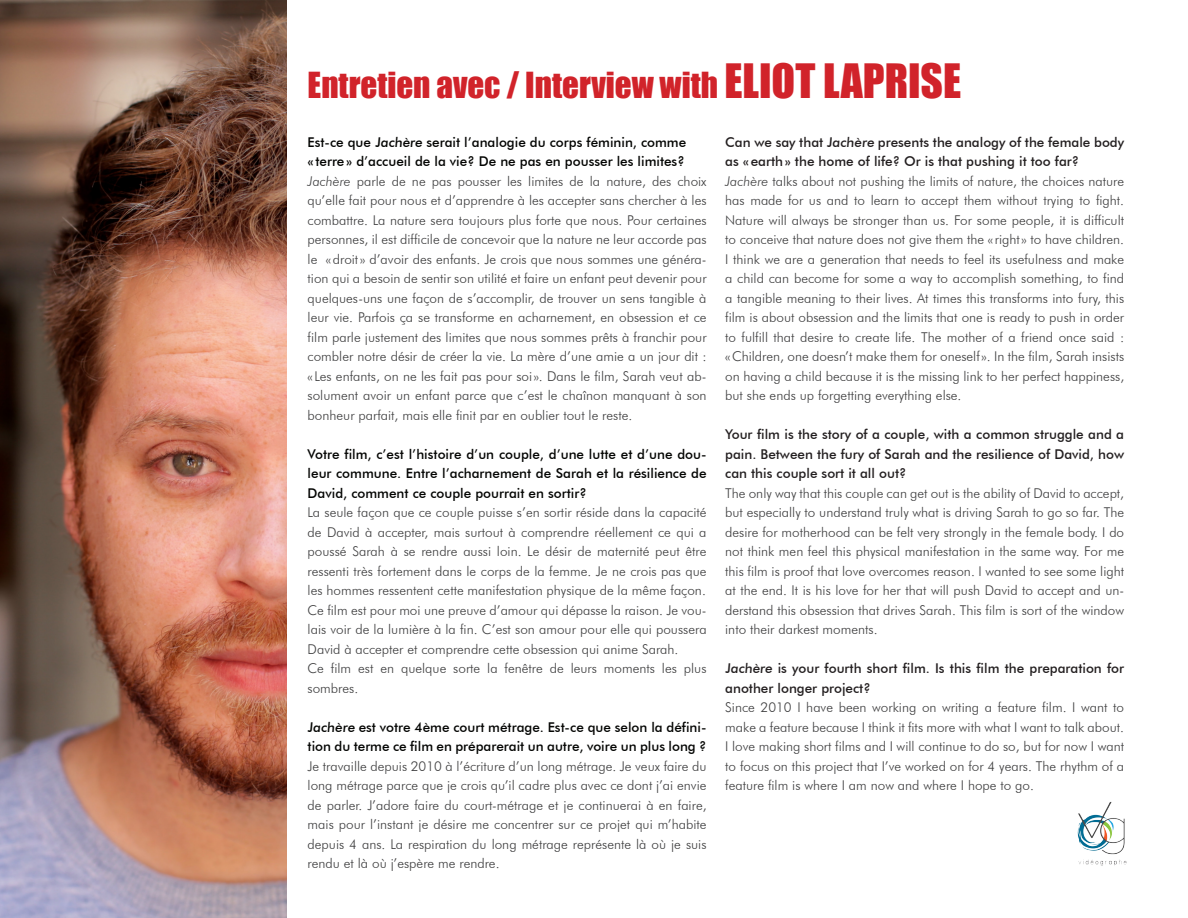
<style>
.page{position:relative;width:1188px;height:918px;background:#fff}
.page>*{position:absolute;margin:0;border:0;box-sizing:border-box;transform-origin:0 0}
.t1{font:33px "Impact";color:#d1232a}
.t2{font:300 13.5px/19.5px "Futura BT";color:#3e3e3f}
.t3{font:500 13.5px/19.5px "Futura BT";color:#040503;text-align:justify}
.t4{font:500 13.5px/19.5px "Futura BT";color:#231f20;text-align:justify}
.s1{font-size:43.5px}
.s2{font-weight:500;color:#040503}
.s3{font-style:italic}
.s4{font-weight:500;color:#231f20}
</style>
<div class="page">
<img style="left:0;top:0;width:286px;height:918px">
<img style="left:1077px;top:802px;width:50px;height:64px">
<h1 class="t1" style="left:308px;top:60px;width:655px">Entretien avec / Interview with <span class="s1">ELIOT LAPRISE</span></h1>
<p class="t2" style="left:308px;top:132px;width:401px"><span class="s2">Est-ce que Jachère serait l’analogie du corps féminin, comme<br>« terre» d’accueil de la vie? De ne pas en pousser les limites?<br></span><span class="s3">Jachère</span> parle de ne pas pousser les limites de la nature, des choix qu’elle fait pour nous et d’apprendre à les accepter sans chercher à les combattre. La nature sera toujours plus forte que nous. Pour certaines personnes, il est difficile de concevoir que la nature ne leur accorde pas le «droit» d’avoir des enfants. Je crois que nous sommes une généra&shy;tion qui a besoin de sentir son utilité et faire un enfant peut devenir pour quelques-uns une façon de s’accomplir, de trouver un sens tangible à leur vie. Parfois ça se transforme en acharnement, en obsession et ce film parle justement des limites que nous sommes prêts à franchir pour combler notre désir de créer la vie. La mère d’une amie a un jour dit : « Les enfants, on ne les fait pas pour soi». Dans le film, Sarah veut ab&shy;solument avoir un enfant parce que c’est le chaînon manquant à son bonheur parfait, mais elle finit par en oublier tout le reste.</p>
<p class="t3" style="left:308px;top:444px;width:400px">Votre film, c’est l’histoire d’un couple, d’une lutte et d’une dou&shy;leur commune. Entre l’acharnement de Sarah et la résilience de David, comment ce couple pourrait en sortir?</p>
<p class="t2" style="left:308px;top:503px;width:401px">La seule façon que ce couple puisse s’en sortir réside dans la capacité de David à accepter, mais surtout à comprendre réellement ce qui a poussé Sarah à se rendre aussi loin. Le désir de maternité peut être ressenti très fortement dans le corps de la femme. Je ne crois pas que les hommes ressentent cette manifestation physique de la même façon.<br>Ce film est pour moi une preuve d’amour qui dépasse la raison. Je vou&shy;lais voir de la lumière à la fin. C’est son amour pour elle qui poussera David à accepter et comprendre cette obsession qui anime Sarah.<br>Ce film est en quelque sorte la fenêtre de leurs moments les plus sombres.</p>
<p class="t3" style="left:308px;top:717px;width:400px">Jachère est votre 4ème court métrage. Est-ce que selon la défini&shy;tion du terme ce film en préparerait un autre, voire un plus long ?</p>
<p class="t2" style="left:308px;top:756px;width:400px;text-align:justify">Je travaille depuis 2010 à l’écriture d’un long métrage. Je veux faire du long métrage parce que je crois qu’il cadre plus avec ce dont j’ai envie de parler. J’adore faire du court-métrage et je continuerai à en faire, mais pour l’instant je désire me concentrer sur ce projet qui m’habite depuis 4 ans. La respiration du long métrage représente là où je suis rendu et là où j’espère me rendre.</p>
<p class="t2" style="left:725px;top:132px;width:401px"><span class="s4">Can we say that Jachère presents the analogy of the female body as «earth» the home of life? Or is that pushing it too far?<br></span><span class="s3">Jachère</span> talks about not pushing the limits of nature, the choices nature has made for us and to learn to accept them without trying to fight.<br>Nature will always be stronger than us. For some people, it is difficult to conceive that nature does not give them the «right» to have children.<br>I think we are a generation that needs to feel its usefulness and make a child can become for some a way to accomplish something, to find a tangible meaning to their lives. At times this transforms into fury, this film is about obsession and the limits that one is ready to push in order to fulfill that desire to create life. The mother of a friend once said : «Children, one doesn’t make them for oneself». In the film, Sarah insists on having a child because it is the missing link to her perfect happiness, but she ends up forgetting everything else.</p>
<p class="t4" style="left:725px;top:425px;width:400px">Your film is the story of a couple, with a common struggle and a pain. Between the fury of Sarah and the resilience of David, how can this couple sort it all out?</p>
<p class="t2" style="left:725px;top:483px;width:401px;text-align:justify">The only way that this couple can get out is the ability of David to accept, but especially to understand truly what is driving Sarah to go so far. The desire for motherhood can be felt very strongly in the female body. I do not think men feel this physical manifestation in the same way. For me this film is proof that love overcomes reason. I wanted to see some light at the end. It is his love for her that will push David to accept and un&shy;derstand this obsession that drives Sarah. This film is sort of the window into their darkest moments.</p>
<p class="t4" style="left:725px;top:659px;width:400px">Jachère is your fourth short film. Is this film the preparation for another longer project?</p>
<p class="t2" style="left:725px;top:698px;width:400px;text-align:justify">Since 2010 I have been working on writing a feature film. I want to make a feature because I think it fits more with what I want to talk about.<br>I love making short films and I will continue to do so, but for now I want to focus on this project that I’ve worked on for 4 years. The rhythm of a feature film is where I am now and where I hope to go.</p>
</div>
